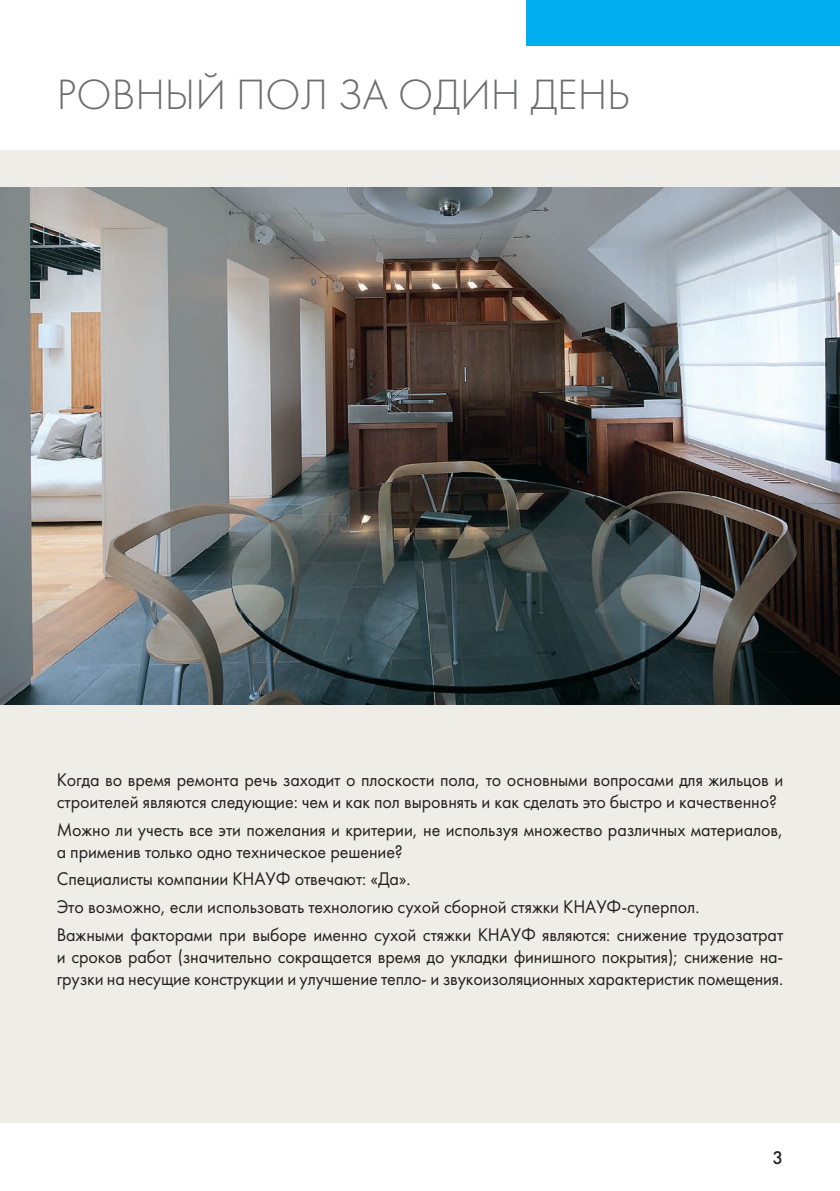
<style>
.page{position:relative;width:840px;height:1191px;background:#fff}
.page>*{position:absolute;margin:0;border:0;box-sizing:border-box;transform-origin:0 0}
.t1{font:300 44px "Futura PT";color:#6c6d70}
.t2{font:19px/22px "Futura PT";letter-spacing:-.005em;color:#231f20;scale:.95 1}
.t3{font:500 19px "Futura PT";color:#231f20}
</style>
<div class="page">
<div style="left:0;top:150px;width:839px;height:973px;background:#efede7"></div>
<div style="left:525px;top:0;width:314px;height:45px;background:#00aeef"></div>
<img style="left:0;top:187px;width:839px;height:518px">
<h1 class="t1" style="left:57px;top:70px;width:574px">РОВНЫЙ ПОЛ ЗА ОДИН ДЕНЬ</h1>
<p class="t2" style="left:57px;top:768px;width:765px">Когда во время ремонта речь заходит о плоскости пола, то основными вопросами для жильцов и строителей являются следующие: чем и как пол выровнять и как сделать это быстро и качественно?</p>
<p class="t2" style="left:57px;top:818px;width:765px">Можно ли учесть все эти пожелания и критерии, не используя множество различных материалов, а применив только одно техническое решение?</p>
<p class="t2" style="left:57px;top:865px;width:765px;line-height:27.6px">Специалисты компании КНАУФ отвечают: «Да».<br>Это возможно, если использовать технологию сухой сборной стяжки КНАУФ-суперпол.<br>Важными факторами при выборе именно сухой стяжки КНАУФ являются: снижение трудозатрат</p>
<p class="t2" style="left:57px;top:945px;width:765px">и сроков работ (значительно сокращается время до укладки финишного покрытия); снижение на&shy;грузки на несущие конструкции и улучшение тепло- и звукоизоляционных характеристик помещения.</p>
<p class="t3" style="left:772px;top:1146px;width:12px">3</p>
</div>
